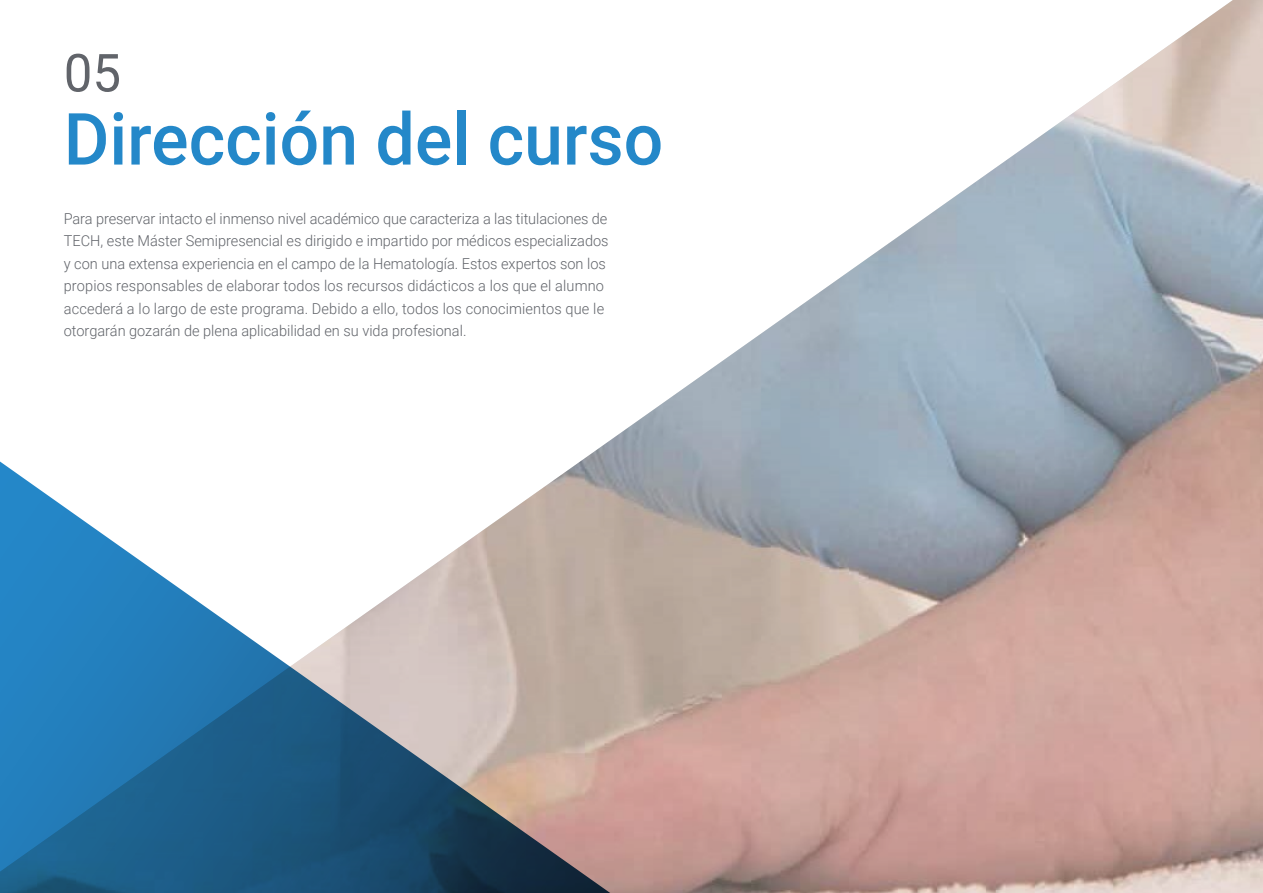
<style>
.page{position:relative;width:1263px;height:893px;background:#fff}
.page>*{position:absolute;margin:0;border:0;box-sizing:border-box;transform-origin:0 0}
.t1{font:500 72px "Roboto";color:#2488c9}
.t2{font:52.5px "Roboto";color:#61646a}
.t3{font:300 15px/22.5px "Roboto";color:#61646a}
</style>
<div class="page">
<img style="left:602px;top:0;width:661px;height:893px">
<svg style="left:0;top:446px;width:640px;height:447px"></svg>
<h2 class="t2" style="left:64px;top:36px;width:59px">05</h2>
<h1 class="t1" style="left:64px;top:89px;width:601px">Dirección del curso</h1>
<p class="t3" style="left:64px;top:207px;width:546px">Para preservar intacto el inmenso nivel académico que caracteriza a las titulaciones de TECH, este Máster Semipresencial es dirigido e impartido por médicos especializados y con una extensa experiencia en el campo de la Hematología. Estos expertos son los propios responsables de elaborar todos los recursos didácticos a los que el alumno accederá a lo largo de este programa. Debido a ello, todos los conocimientos que le otorgarán gozarán de plena aplicabilidad en su vida profesional.</p>
</div>
